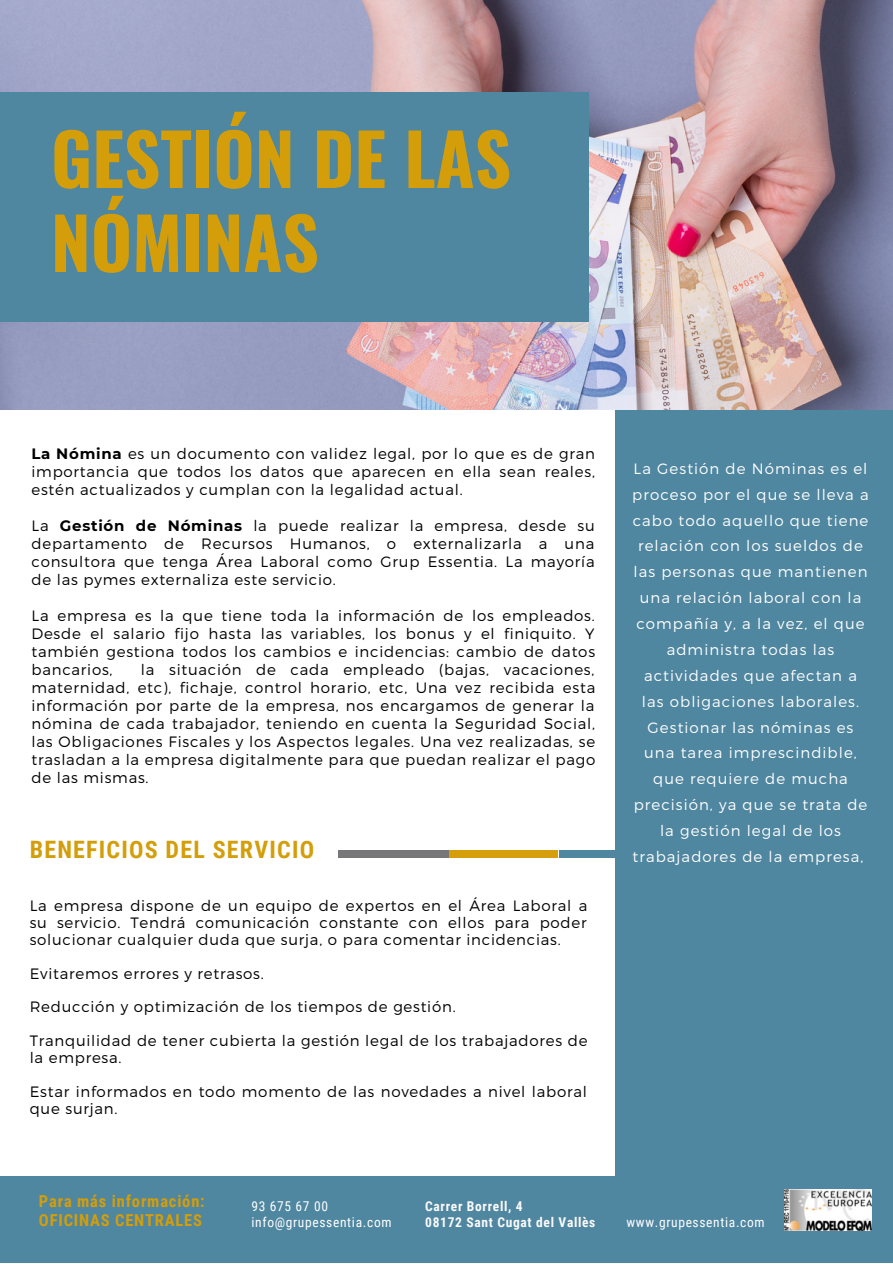
<style>
.page{position:relative;width:893px;height:1264px;background:#fff}
.page>*{position:absolute;margin:0;border:0;box-sizing:border-box;transform-origin:0 0}
.t1{font:700 70.95px/84px "Oswald";color:#d49e0a}
.t2{font:700 24px "Roboto Condensed";letter-spacing:.05em;color:#d49e0a}
.t3{font:700 16.5px/19px "Roboto Condensed";letter-spacing:.05em;color:#d49e0a}
.t4{font:300 15px/18px "Montserrat";letter-spacing:.05em;color:#000;text-align:justify}
.t5{font:300 15px/25.8px "Montserrat";letter-spacing:.07em;color:#fff;text-align:center}
.t6{font:13.5px/15.8px "Roboto Condensed";letter-spacing:.05em;color:#fff}
.t7{font:700 13.5px/15.8px "Roboto Condensed";letter-spacing:.05em;color:#fafafa}
.s1{font-weight:700}
</style>
<div class="page">
<img style="left:0;top:0;width:892px;height:409px">
<div style="left:338px;top:849px;width:210px;height:8px;background:#77777a"></div>
<div style="left:449px;top:849px;width:109px;height:8px;background:#d49f0b"></div>
<div style="left:558px;top:849px;width:99px;height:8px;background:#4f86a0"></div>
<div style="left:615px;top:410px;width:277px;height:772px;background:#4f86a0"></div>
<div style="left:0;top:92px;width:589px;height:230px;background:#4f86a0"></div>
<div style="left:0;top:1176px;width:892px;height:86px;background:#4f86a0"></div>
<img style="left:784px;top:1189px;width:87px;height:41px">
<h1 class="t1" style="left:51px;top:114px;width:461px">GESTIÓN DE LAS<br>NÓMINAS</h1>
<p class="t4" style="left:32px;top:443px;width:565px"><span class="s1">La Nómina</span> es un documento con validez legal, por lo que es de gran importancia que todos los datos que aparecen en ella sean reales, estén actualizados y cumplan con la legalidad actual.</p>
<p class="t4" style="left:32px;top:515px;width:564px">La <span class="s1">Gestión de Nóminas</span> la puede realizar la empresa, desde su departamento de Recursos Humanos, o externalizarla a una consultora que tenga Área Laboral como Grup Essentia. La mayoría de las pymes externaliza este servicio.</p>
<p class="t4" style="left:32px;top:605px;width:565px">La empresa es la que tiene toda la información de los empleados.<br>Desde el salario fijo hasta las variables, los bonus y el finiquito. Y también gestiona todos los cambios e incidencias: cambio de datos bancarios,</p>
<p class="t4" style="left:32px;top:659px;width:565px;text-indent:109px">la situación de cada empleado (bajas, vacaciones, maternidad, etc), fichaje, control horario, etc, Una vez recibida esta información por parte de la empresa, nos encargamos de generar la nómina de cada trabajador, teniendo en cuenta la Seguridad Social, las Obligaciones Fiscales y los Aspectos legales. Una vez realizadas, se trasladan a la empresa digitalmente para que puedan realizar el pago de las mismas.</p>
<h2 class="t2" style="left:30px;top:836px;width:286px">BENEFICIOS DEL SERVICIO</h2>
<p class="t4" style="left:30px;top:896px;width:559px;line-height:16.8px">La empresa dispone de un equipo de expertos en el Área Laboral a su servicio. Tendrá comunicación constante con ellos para poder solucionar cualquier duda que surja, o para comentar incidencias.</p>
<p class="t4" style="left:30px;top:963px;width:235px">Evitaremos errores y retrasos.</p>
<p class="t4" style="left:30px;top:997px;width:427px">Reducción y optimización de los tiempos de gestión.</p>
<p class="t4" style="left:30px;top:1031px;width:559px;line-height:16.8px">Tranquilidad de tener cubierta la gestión legal de los trabajadores de la empresa.</p>
<p class="t4" style="left:30px;top:1082px;width:558px;line-height:16.8px">Estar informados en todo momento de las novedades a nivel laboral que surjan.</p>
<p class="t3" style="left:39px;top:1191px;width:167px">Para más información:<br>OFICINAS CENTRALES</p>
<p class="t6" style="left:251px;top:1198px;width:142px">93 675 67 00 info@grupessentia.com</p>
<p class="t7" style="left:425px;top:1198px;width:172px">Carrer Borrell, 4<br>08172 Sant Cugat del Vallès</p>
<p class="t5" style="left:632px;top:455px;width:238px">La Gestión de Nóminas es el proceso por el que se lleva a cabo todo aquello que tiene relación con los sueldos de las personas que mantienen una relación laboral con la compañía y, a la vez, el que administra todas las actividades que afectan a las obligaciones laborales.<br>Gestionar las nóminas es una tarea imprescindible, que requiere de mucha precisión, ya que se trata de la gestión legal de los trabajadores de la empresa,</p>
<p class="t6" style="left:626px;top:1214px;width:140px">www.grupessentia.com</p>
</div>
